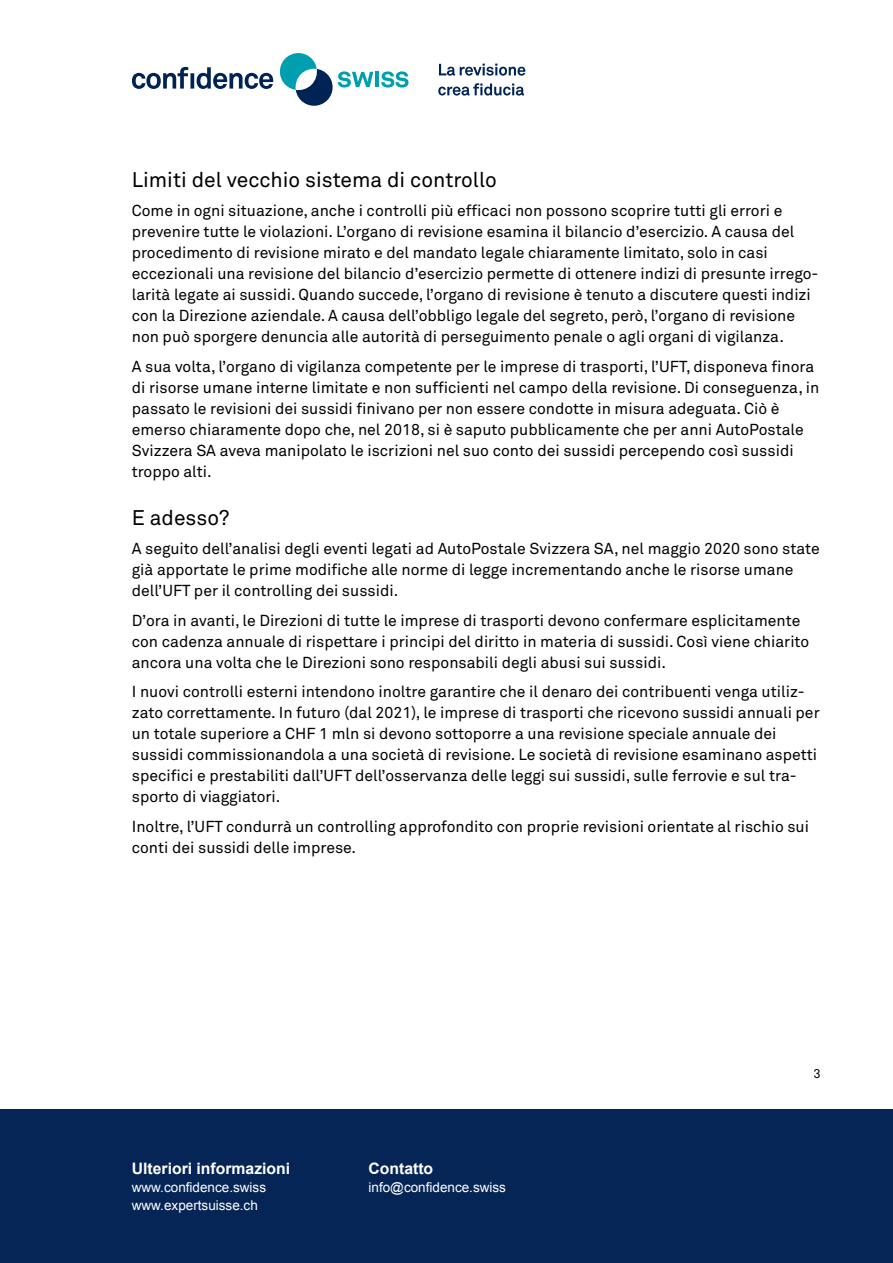
<style>
.page{position:relative;width:893px;height:1263px;background:#fff}
.page>*{position:absolute;margin:0;border:0;box-sizing:border-box;transform-origin:0 0}
.t1{font:21px "Akkurat Pro";color:#000}
.t2{font:15.75px/21px "Akkurat Pro";color:#000}
.t3{font:700 15.75px "Arial";color:#fff}
.t4{font:13.5px/18px "Arial";color:#fff}
.t5{font:12.75px "Akkurat Pro";color:#000}
</style>
<div class="page">
<div style="left:0;top:1109px;width:893px;height:154px;background:#052556"></div>
<svg style="left:132px;top:53px;width:241px;height:53px"></svg>
<hr style="left:375px;top:72px;width:4px;height:15px;background:#009faf">
<svg style="left:381px;top:71px;width:28px;height:17px"></svg>
<svg style="left:438px;top:64px;width:87px;height:32px"></svg>
<h1 class="t1" style="left:132px;top:167px;width:366px">Limiti del vecchio sistema di controllo</h1>
<p class="t2" style="left:132px;top:200px;width:688px">Come in ogni situazione, anche i controlli più efficaci non possono scoprire tutti gli errori e prevenire tutte le violazioni. L’organo di revisione esamina il bilancio d’esercizio. A causa del procedimento di revisione mirato e del mandato legale chiaramente limitato, solo in casi eccezionali una revisione del bilancio d’esercizio permette di ottenere indizi di presunte irrego&shy;larità legate ai sussidi. Quando succede, l’organo di revisione è tenuto a discutere questi indizi con la Direzione aziendale. A causa dell’obbligo legale del segreto, però, l’organo di revisione non può sporgere denuncia alle autorità di perseguimento penale o agli organi di vigilanza.</p>
<p class="t2" style="left:132px;top:356px;width:689px">A sua volta, l’organo di vigilanza competente per le imprese di trasporti, l’UFT, disponeva finora di risorse umane interne limitate e non sufficienti nel campo della revisione. Di conseguenza, in passato le revisioni dei sussidi finivano per non essere condotte in misura adeguata. Ciò è emerso chiaramente dopo che, nel 2018, si è saputo pubblicamente che per anni AutoPostale Svizzera SA aveva manipolato le iscrizioni nel suo conto dei sussidi percependo così sussidi troppo alti.</p>
<h1 class="t1" style="left:132px;top:505px;width:99px">E adesso?</h1>
<p class="t2" style="left:132px;top:538px;width:689px">A seguito dell’analisi degli eventi legati ad AutoPostale Svizzera SA, nel maggio 2020 sono state già apportate le prime modifiche alle norme di legge incrementando anche le risorse umane dell’UFT per il controlling dei sussidi.</p>
<p class="t2" style="left:132px;top:610px;width:679px">D’ora in avanti, le Direzioni di tutte le imprese di trasporti devono confermare esplicitamente con cadenza annuale di rispettare i principi del diritto in materia di sussidi. Così viene chiarito ancora una volta che le Direzioni sono responsabili degli abusi sui sussidi.</p>
<p class="t2" style="left:132px;top:681px;width:689px">I nuovi controlli esterni intendono inoltre garantire che il denaro dei contribuenti venga utiliz&shy;zato correttamente. In futuro (dal 2021), le imprese di trasporti che ricevono sussidi annuali per un totale superiore a CHF 1 mln si devono sottoporre a una revisione speciale annuale dei sussidi commissionandola a una società di revisione. Le società di revisione esaminano aspetti specifici e prestabiliti dall’UFT dell’osservanza delle leggi sui sussidi, sulle ferrovie e sul tra&shy;sporto di viaggiatori.</p>
<p class="t2" style="left:132px;top:816px;width:679px">Inoltre, l’UFT condurrà un controlling approfondito con proprie revisioni orientate al rischio sui conti dei sussidi delle imprese.</p>
<p class="t3" style="left:132px;top:1158px;width:160px">Ulteriori informazioni</p>
<p class="t4" style="left:132px;top:1178px;width:136px">www.confidence.swiss www.expertsuisse.ch</p>
<p class="t3" style="left:369px;top:1158px;width:66px">Contatto</p>
<p class="t4" style="left:369px;top:1178px;width:139px">info@confidence.swiss</p>
<p class="t5" style="left:813px;top:1066px;width:9px">3</p>
</div>
